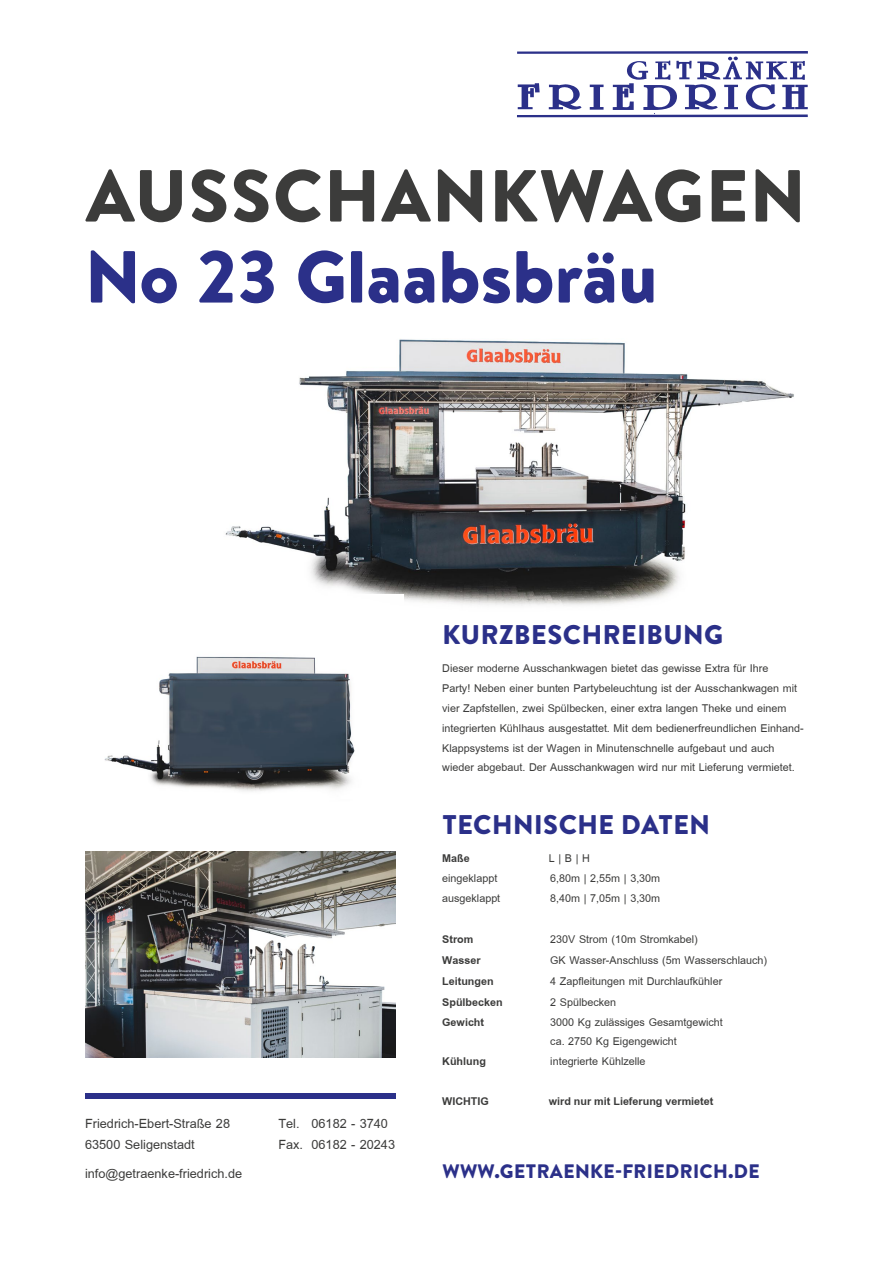
<style>
.page{position:relative;width:893px;height:1263px;background:#fff}
.page>*{position:absolute;margin:0;border:0;box-sizing:border-box;transform-origin:0 0}
.t1{font:900 73.5px "Brandon Text";letter-spacing:.02em;color:#3c3c3b}
.t2{font:900 73.5px "Brandon Text";color:#2b3089}
.t3{font:900 27px "Brandon Text";letter-spacing:.02em;color:#2b3089}
.t4{font:19.5px/21px "Browallia New";color:#3c3c3b}
.t5{font:900 19.5px "Brandon Text";letter-spacing:.02em;color:#2b3089}
.t6{font:16.5px/19.8px "Browallia New";color:#3c3c3b}
.t7{font:700 16.5px "Browallia New";color:#3c3c3b}
</style>
<div class="page">
<svg style="left:517px;top:51px;width:291px;height:66px"></svg>
<div style="left:85px;top:1093px;width:310px;height:5px;background:#2b3089"></div>
<img style="left:225px;top:339px;width:569px;height:267px">
<img style="left:104px;top:594px;width:300px;height:197px">
<img style="left:85px;top:851px;width:310px;height:207px">
<h1 class="t1" style="left:86px;top:144px;width:722px">AUSSCHANKWAGEN</h1>
<h1 class="t2" style="left:85px;top:225px;width:574px">No 23 Glaabsbräu</h1>
<h2 class="t3" style="left:442px;top:616px;width:282px">KURZBESCHREIBUNG</h2>
<p class="t6" style="left:442px;top:658px;width:363px">Dieser moderne Ausschankwagen bietet das gewisse Extra für Ihre<br>Party! Neben einer bunten Partybeleuchtung ist der Ausschankwagen mit vier Zapfstellen, zwei Spülbecken, einer extra langen Theke und einem integrierten Kühlhaus ausgestattet. Mit dem bedienerfreundlichen Einhand-Klappsystems ist der Wagen in Minutenschnelle aufgebaut und auch wieder abgebaut. Der Ausschankwagen wird nur mit Lieferung vermietet.</p>
<h2 class="t3" style="left:442px;top:805px;width:269px">TECHNISCHE DATEN</h2>
<p class="t7" style="left:442px;top:848px;width:29px">Maße</p>
<p class="t6" style="left:549px;top:848px;width:43px">L | B | H</p>
<p class="t6" style="left:442px;top:868px;width:57px">eingeklappt</p>
<p class="t6" style="left:550px;top:868px;width:112px">6,80m | 2,55m | 3,30m</p>
<p class="t6" style="left:442px;top:888px;width:60px">ausgeklappt</p>
<p class="t6" style="left:550px;top:888px;width:112px">8,40m | 7,05m | 3,30m</p>
<p class="t7" style="left:442px;top:928px;width:33px">Strom</p>
<p class="t6" style="left:550px;top:929px;width:149px">230V Strom (10m Stromkabel)</p>
<p class="t7" style="left:442px;top:949px;width:40px">Wasser</p>
<p class="t6" style="left:550px;top:950px;width:218px">GK Wasser-Anschluss (5m Wasserschlauch)</p>
<p class="t7" style="left:442px;top:970px;width:53px">Leitungen</p>
<p class="t6" style="left:550px;top:971px;width:173px">4 Zapfleitungen mit Durchlaufkühler</p>
<p class="t7" style="left:442px;top:991px;width:62px">Spülbecken</p>
<p class="t6" style="left:550px;top:992px;width:67px">2 Spülbecken</p>
<p class="t7" style="left:442px;top:1011px;width:43px">Gewicht</p>
<p class="t6" style="left:550px;top:1012px;width:174px">3000 Kg zulässiges Gesamtgewicht ca. 2750 Kg Eigengewicht</p>
<p class="t7" style="left:442px;top:1051px;width:45px">Kühlung</p>
<p class="t6" style="left:550px;top:1051px;width:97px">integrierte Kühlzelle</p>
<p class="t7" style="left:442px;top:1090px;width:48px">WICHTIG</p>
<p class="t7" style="left:549px;top:1090px;width:166px">wird nur mit Lieferung vermietet</p>
<p class="t4" style="left:85px;top:1113px;width:147px">Friedrich-Ebert-Straße 28<br>63500 Seligenstadt</p>
<p class="t4" style="left:278px;top:1113px;width:118px">Tel. 06182 - 3740<br>Fax. 06182 - 20243</p>
<p class="t4" style="left:85px;top:1163px;width:159px">info@getraenke-friedrich.de</p>
<p class="t5" style="left:442px;top:1157px;width:319px">WWW.GETRAENKE-FRIEDRICH.DE</p>
</div>
